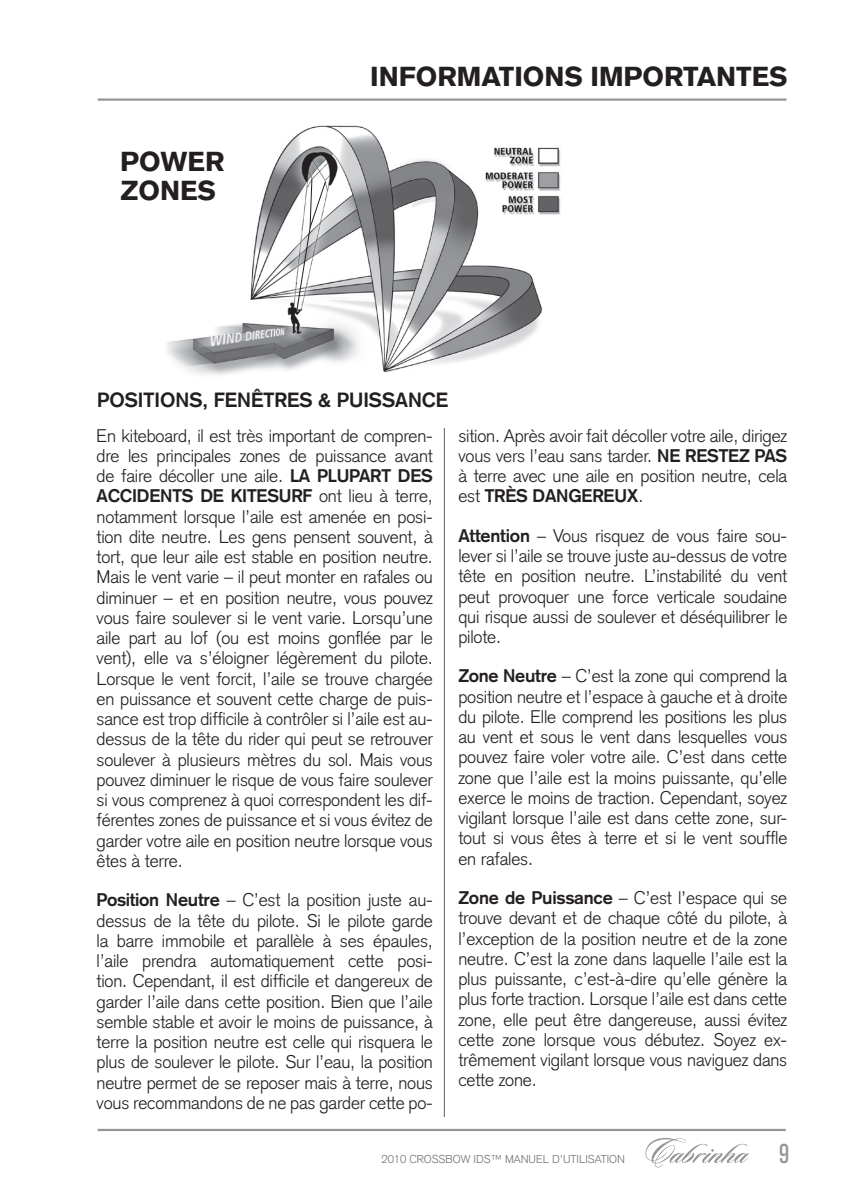
<style>
.page{position:relative;width:849px;height:1193px;background:#fff}
.page>*{position:absolute;margin:0;border:0;box-sizing:border-box;transform-origin:0 0}
.t1{font:900 27px/29.2px "Akzidenz Grotesk";color:#231f20}
.t2{font:700 20.25px "Akzidenz Grotesk";color:#231f20}
.t3{font:300 18px/20.2px "Akzidenz Grotesk";letter-spacing:-.01em;color:#231f20;text-align:justify}
.t4{font:300 11.25px "Akzidenz Grotesk";color:#717275}
.s1{font-weight:700}
</style>
<div class="page">
<hr style="left:98px;top:1129px;width:687px;height:2px;background:#939598">
<svg style="left:645px;top:1138px;width:103px;height:29px"></svg>
<hr style="left:98px;top:98px;width:688px;height:3px;background:#939598">
<hr style="left:443px;top:129px;width:1px;height:988px;background:#717275">
<div style="left:97px;top:117px;width:516px;height:311px;background:#fff"></div>
<img style="left:166px;top:125px;width:395px;height:250px">
<div style="left:133px;top:124px;width:122px;height:103px;background:#fff"></div>
<svg style="left:296px;top:178px;width:30px;height:132px"></svg>
<h1 class="t1" style="left:120px;top:146px;width:86px">POWER<br>ZONES</h1>
<h1 class="t1" style="left:370px;top:61px;width:419px">INFORMATIONS IMPORTANTES</h1>
<p class="t2" style="left:97px;top:388px;width:352px">POSITIONS, FENÊTRES &amp; PUISSANCE</p>
<p class="t3" style="left:96px;top:425px;width:338px">En kiteboard, il est très important de compren&shy;dre les principales zones de puissance avant de faire décoller une aile. <span class="s1">LA PLUPART DES ACCIDENTS DE KITESURF</span> ont lieu à terre, notamment lorsque l’aile est amenée en posi&shy;tion dite neutre. Les gens pensent souvent, à tort, que leur aile est stable en position neutre.<br>Mais le vent varie – il peut monter en rafales ou diminuer – et en position neutre, vous pouvez vous faire soulever si le vent varie. Lorsqu’une aile part au lof (ou est moins gonflée par le vent), elle va s’éloigner légèrement du pilote.<br>Lorsque le vent forcit, l’aile se trouve chargée en puissance et souvent cette charge de puis&shy;sance est trop difficile à contrôler si l’aile est au&shy;dessus de la tête du rider qui peut se retrouver soulever à plusieurs mètres du sol. Mais vous pouvez diminuer le risque de vous faire soulever si vous comprenez à quoi correspondent les dif&shy;férentes zones de puissance et si vous évitez de garder votre aile en position neutre lorsque vous êtes à terre.</p>
<p class="t3" style="left:96px;top:890px;width:338px"><span class="s1">Position Neutre</span> – C’est la position juste au&shy;dessus de la tête du pilote. Si le pilote garde la barre immobile et parallèle à ses épaules, l’aile prendra automatiquement cette posi&shy;tion. Cependant, il est difficile et dangereux de garder l’aile dans cette position. Bien que l’aile semble stable et avoir le moins de puissance, à terre la position neutre est celle qui risquera le plus de soulever le pilote. Sur l’eau, la position neutre permet de se reposer mais à terre, nous vous recommandons de ne pas garder cette po-</p>
<p class="t3" style="left:458px;top:425px;width:330px">sition. Après avoir fait décoller votre aile, dirigez vous vers l’eau sans tarder. <span class="s1">NE RESTEZ PAS </span>à terre avec une aile en position neutre, cela est <span class="s1">TRÈS DANGEREUX</span>.</p>
<p class="t3" style="left:458px;top:525px;width:330px"><span class="s1">Attention</span> – Vous risquez de vous faire sou&shy;lever si l’aile se trouve juste au-dessus de votre tête en position neutre. L’instabilité du vent peut provoquer une force verticale soudaine qui risque aussi de soulever et déséquilibrer le pilote.</p>
<p class="t3" style="left:458px;top:666px;width:330px"><span class="s1">Zone Neutre</span> – C’est la zone qui comprend la position neutre et l’espace à gauche et à droite du pilote. Elle comprend les positions les plus au vent et sous le vent dans lesquelles vous pouvez faire voler votre aile. C’est dans cette zone que l’aile est la moins puissante, qu’elle exerce le moins de traction. Cependant, soyez vigilant lorsque l’aile est dans cette zone, sur&shy;tout si vous êtes à terre et si le vent souffle en rafales.</p>
<p class="t3" style="left:458px;top:888px;width:330px"><span class="s1">Zone de Puissance</span> – C’est l’espace qui se trouve devant et de chaque côté du pilote, à l’exception de la position neutre et de la zone neutre. C’est la zone dans laquelle l’aile est la plus puissante, c’est-à-dire qu’elle génère la plus forte traction. Lorsque l’aile est dans cette zone, elle peut être dangereuse, aussi évitez cette zone lorsque vous débutez. Soyez ex&shy;trêmement vigilant lorsque vous naviguez dans cette zone.</p>
<p class="t4" style="left:381px;top:1153px;width:243px">2010 Crossbow IDS™ MANUeL d ’utilisation</p>
</div>
